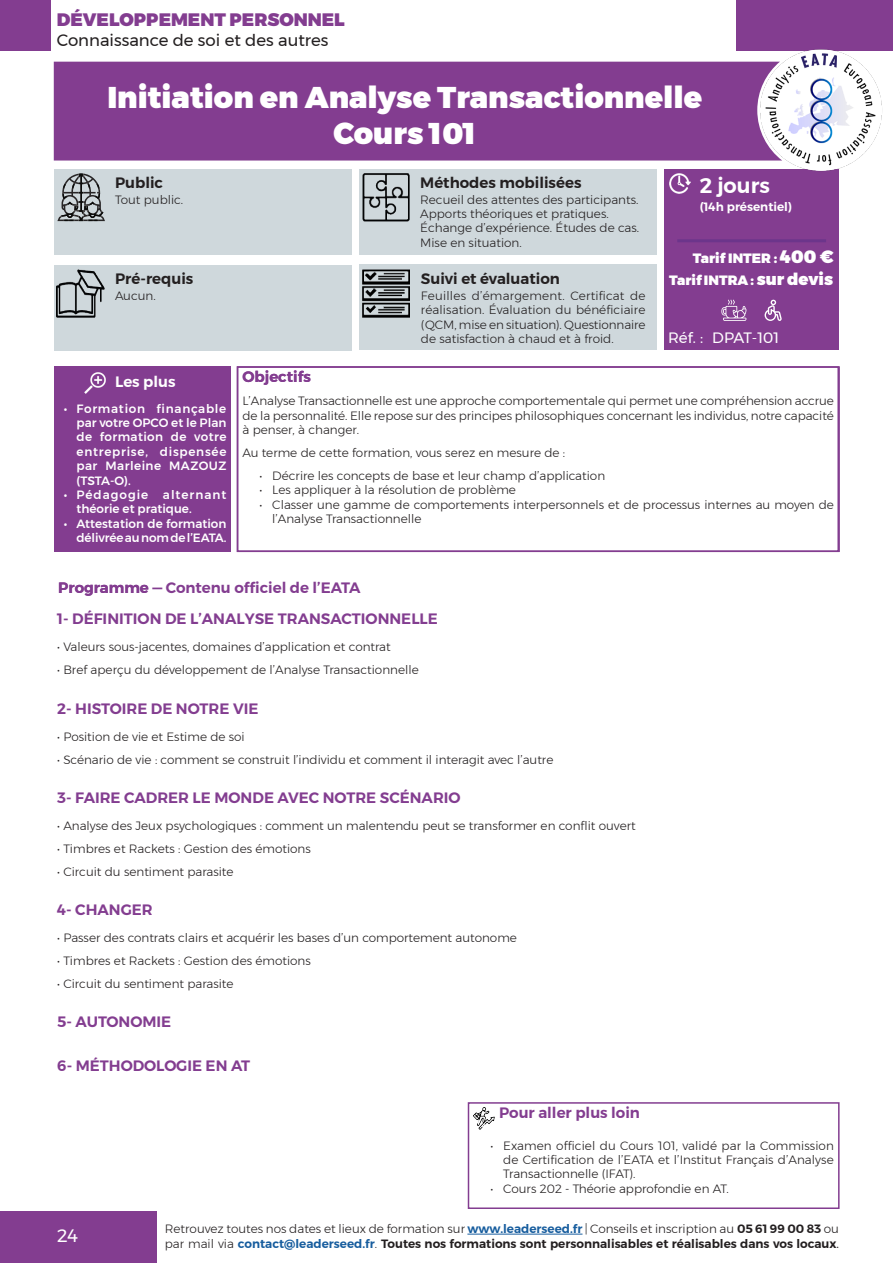
<style>
.page{position:relative;width:893px;height:1263px;background:#fff}
.page>*{position:absolute;margin:0;border:0;box-sizing:border-box;transform-origin:0 0}
.Développement_Personnel{font:900 30px/36px "Montserrat";color:#fff;text-align:center}
.Durée{font:600 21px "Montserrat";color:#fff}
.t1{font:900 18px "Montserrat";color:#833d90}
.t2{font:18px "Montserrat";color:#fff}
.Style_standard{font:16.5px "Montserrat";color:#231f20}
.Titre_Séquences_de_formation{font:600 15px "Montserrat";color:#833d90}
.t3{font:600 15px "Montserrat";color:#231f20}
.Référence__Code{font:15px "Montserrat";color:#fff}
.t4{font:600 15px "Montserrat";color:#fff}
.Prix{font:900 13.5px "Montserrat";color:#fff}
.Texte__cartouche_gris{font:300 12px/14.4px "Montserrat";color:#231f20}
.t5{font:500 12px/14.4px "Montserrat";letter-spacing:.035em;color:#fff;text-align:justify}
.t6{font:500 12px/14.4px "Montserrat";letter-spacing:-.005em;color:#fff;text-align:right}
.t7{font:500 12px/14.4px "Montserrat";letter-spacing:.08em;color:#fff}
.Cartouche_BLANC{font:600 12px "Montserrat";color:#fff}
.s1{font-size:18px}
.s2{font-size:16.5px}
.s3{font-weight:600;color:#175d9e}
.s4{font-weight:600}
.s5{font-weight:400}
</style>
<div class="page">
<div style="left:54px;top:169px;width:298px;height:85px;background:#cfd8dc"></div>
<hr style="left:467px;top:1234px;width:115px;height:1px;background:#175d9e">
<img style="left:473px;top:1108px;width:22px;height:21px">
<div style="left:359px;top:265px;width:298px;height:85px;background:#cfd8dc"></div>
<img style="left:362px;top:270px;width:48px;height:47px">
<div style="left:54px;top:265px;width:297px;height:85px;background:#cfd8dc"></div>
<img style="left:57px;top:270px;width:48px;height:47px">
<div style="left:359px;top:169px;width:298px;height:85px;background:#cfd8dc"></div>
<img style="left:362px;top:173px;width:48px;height:48px">
<img style="left:57px;top:173px;width:48px;height:48px">
<div style="left:664px;top:169px;width:175px;height:181px;background:#833d90"></div>
<div style="left:54px;top:366px;width:177px;height:186px;background:#833d90"></div>
<div style="left:0;top:0;width:51px;height:51px;background:#833d90"></div>
<div style="left:737px;top:0;width:156px;height:51px;background:#833d90"></div>
<hr style="left:677px;top:239px;width:149px;height:3px;background:#6c358b">
<img style="left:758px;top:47px;width:126px;height:126px;border-radius:63px">
<img style="left:669px;top:173px;width:22px;height:20px">
<div style="left:0;top:1212px;width:157px;height:51px;background:#833d90"></div>
<div style="left:237px;top:366px;width:602px;height:186px;border:2px solid #833d90"></div>
<img style="left:84px;top:372px;width:21px;height:21px">
<svg style="left:721px;top:300px;width:26px;height:21px"></svg>
<svg style="left:765px;top:300px;width:17px;height:21px"></svg>
<div style="left:468px;top:1102px;width:372px;height:107px;border:2px solid #833d90"></div>
<div style="left:54px;top:62px;width:728px;height:99px;background:#833d90"></div>
<h3 class="t1" style="left:57px;top:4px;width:290px">DÉVELOPPEMENT PERSONNEL</h3>
<p class="Style_standard" style="left:57px;top:28px;width:273px">Connaissance de soi et des autres</p>
<p class="Développement_Personnel" style="left:107px;top:79px;width:596px">Initiation en Analyse Transactionnelle<br>Cours 101</p>
<p class="t3" style="left:115px;top:171px;width:49px">Public</p>
<p class="t3" style="left:420px;top:171px;width:163px">Méthodes mobilisées</p>
<p class="Texte__cartouche_gris" style="left:115px;top:192px;width:70px">Tout public.</p>
<p class="Texte__cartouche_gris" style="left:420px;top:192px;width:220px">Recueil des attentes des participants.<br>Apports théoriques et pratiques.<br>Échange d’expérience. Études de cas.<br>Mise en situation.</p>
<p class="t3" style="left:115px;top:267px;width:80px">Pré-requis</p>
<p class="t3" style="left:421px;top:267px;width:140px">Suivi et évaluation</p>
<p class="Texte__cartouche_gris" style="left:115px;top:288px;width:42px">Aucun.</p>
<p class="Texte__cartouche_gris" style="left:421px;top:288px;width:226px;text-align:justify">Feuilles d’émargement. Certificat de réalisation. Évaluation du bénéficiaire (QCM, mise en situation). Questionnaire de satisfaction à chaud et à froid.</p>
<p class="Durée" style="left:700px;top:169px;width:72px">2 jours</p>
<p class="Cartouche_BLANC" style="left:700px;top:198px;width:94px">(14h présentiel)</p>
<p class="Prix" style="left:693px;top:247px;width:142px">Tarif INTER : <span class="s1">400 €</span></p>
<p class="Prix" style="left:669px;top:269px;width:165px">Tarif INTRA : <span class="s2">sur devis</span></p>
<p class="Référence__Code" style="left:668px;top:327px;width:37px">Réf. :</p>
<p class="Référence__Code" style="left:712px;top:326px;width:68px">DPAT-101</p>
<p class="t4" style="left:115px;top:369px;width:62px">Les plus</p>
<p class="t5" style="left:76px;top:401px;width:152px;text-indent:-13px">• Formation finançable par votre OPCO et le Plan de formation de votre entreprise, dispensée par Marleine MAZOUZ (TSTA-O).</p>
<p class="t7" style="left:76px;top:487px;width:151px;text-indent:-13px">• Pédagogie alternant théorie et pratique.</p>
<p class="t6" style="left:64px;top:516px;width:164px">• Attestation de formation délivrée au nom de l’EATA.</p>
<p class="Titre_Séquences_de_formation" style="left:243px;top:365px;width:70px">Objectifs</p>
<p class="Texte__cartouche_gris" style="left:243px;top:393px;width:593px;text-align:justify">L’Analyse Transactionnelle est une approche comportementale qui permet une compréhension accrue de la personnalité. Elle repose sur des principes philosophiques concernant les individus, notre capacité à penser, à changer.</p>
<p class="Texte__cartouche_gris" style="left:243px;top:445px;width:324px">Au terme de cette formation, vous serez en mesure de :</p>
<p class="Texte__cartouche_gris" style="left:260px;top:468px;width:347px">• Décrire les concepts de base et leur champ d’application</p>
<p class="Texte__cartouche_gris" style="left:260px;top:482px;width:258px">• Les appliquer à la résolution de problème</p>
<p class="Texte__cartouche_gris" style="left:272px;top:497px;width:563px;text-indent:-13px">• Classer une gamme de comportements interpersonnels et de processus internes au moyen de l’Analyse Transactionnelle</p>
<p class="Titre_Séquences_de_formation" style="left:58px;top:576px;width:304px">Programme — Contenu officiel de l’EATA</p>
<p class="Titre_Séquences_de_formation" style="left:57px;top:607px;width:382px">1- DÉFINITION DE L’ANALYSE TRANSACTIONNELLE</p>
<p class="Texte__cartouche_gris" style="left:57px;top:640px;width:335px">• Valeurs sous-jacentes, domaines d’application et contrat</p>
<p class="Texte__cartouche_gris" style="left:57px;top:663px;width:363px">• Bref aperçu du développement de l’Analyse Transactionnelle</p>
<p class="Titre_Séquences_de_formation" style="left:57px;top:696px;width:203px">2- HISTOIRE DE NOTRE VIE</p>
<p class="Texte__cartouche_gris" style="left:57px;top:729px;width:189px">• Position de vie et Estime de soi</p>
<p class="Texte__cartouche_gris" style="left:57px;top:752px;width:498px">• Scénario de vie : comment se construit l’individu et comment il interagit avec l’autre</p>
<p class="Titre_Séquences_de_formation" style="left:57px;top:786px;width:405px">3- FAIRE CADRER LE MONDE AVEC NOTRE SCÉNARIO</p>
<p class="Texte__cartouche_gris" style="left:57px;top:818px;width:580px">• Analyse des Jeux psychologiques : comment un malentendu peut se transformer en conflit ouvert</p>
<p class="Texte__cartouche_gris" style="left:57px;top:841px;width:255px">• Timbres et Rackets : Gestion des émotions</p>
<p class="Texte__cartouche_gris" style="left:57px;top:864px;width:178px">• Circuit du sentiment parasite</p>
<p class="Titre_Séquences_de_formation" style="left:57px;top:898px;width:97px">4- CHANGER</p>
<p class="Texte__cartouche_gris" style="left:57px;top:931px;width:461px">• Passer des contrats clairs et acquérir les bases d’un comportement autonome</p>
<p class="Texte__cartouche_gris" style="left:57px;top:953px;width:255px">• Timbres et Rackets : Gestion des émotions</p>
<p class="Texte__cartouche_gris" style="left:57px;top:976px;width:178px">• Circuit du sentiment parasite</p>
<p class="Titre_Séquences_de_formation" style="left:57px;top:1010px;width:116px">5- AUTONOMIE</p>
<p class="Titre_Séquences_de_formation" style="left:57px;top:1054px;width:195px">6- MÉTHODOLOGIE EN AT</p>
<h3 class="t2" style="left:57px;top:1222px;width:23px">24</h3>
<p class="Titre_Séquences_de_formation" style="left:499px;top:1101px;width:142px">Pour aller plus loin</p>
<p class="Texte__cartouche_gris" style="left:503px;top:1138px;width:332px;text-align:justify;text-indent:-13px">• Examen officiel du Cours 101, validé par la Commission de Certification de l’EATA et l’Institut Français d’Analyse Transactionnelle (IFAT).</p>
<p class="Texte__cartouche_gris" style="left:490px;top:1181px;width:240px">• Cours 202 - Théorie approfondie en AT.</p>
<p class="Texte__cartouche_gris" style="left:165px;top:1221px;width:676px">Retrouvez toutes nos dates et lieux de formation sur <span class="s3">www.leaderseed.fr</span> | Conseils et inscription au <span class="s4">05 61 99 00 83</span> ou par mail via <span class="s3">contact@leaderseed.fr</span>. <span class="s4">Toutes nos formations sont personnalisables et réalisables dans vos locaux</span><span class="s5">.</span></p>
</div>
